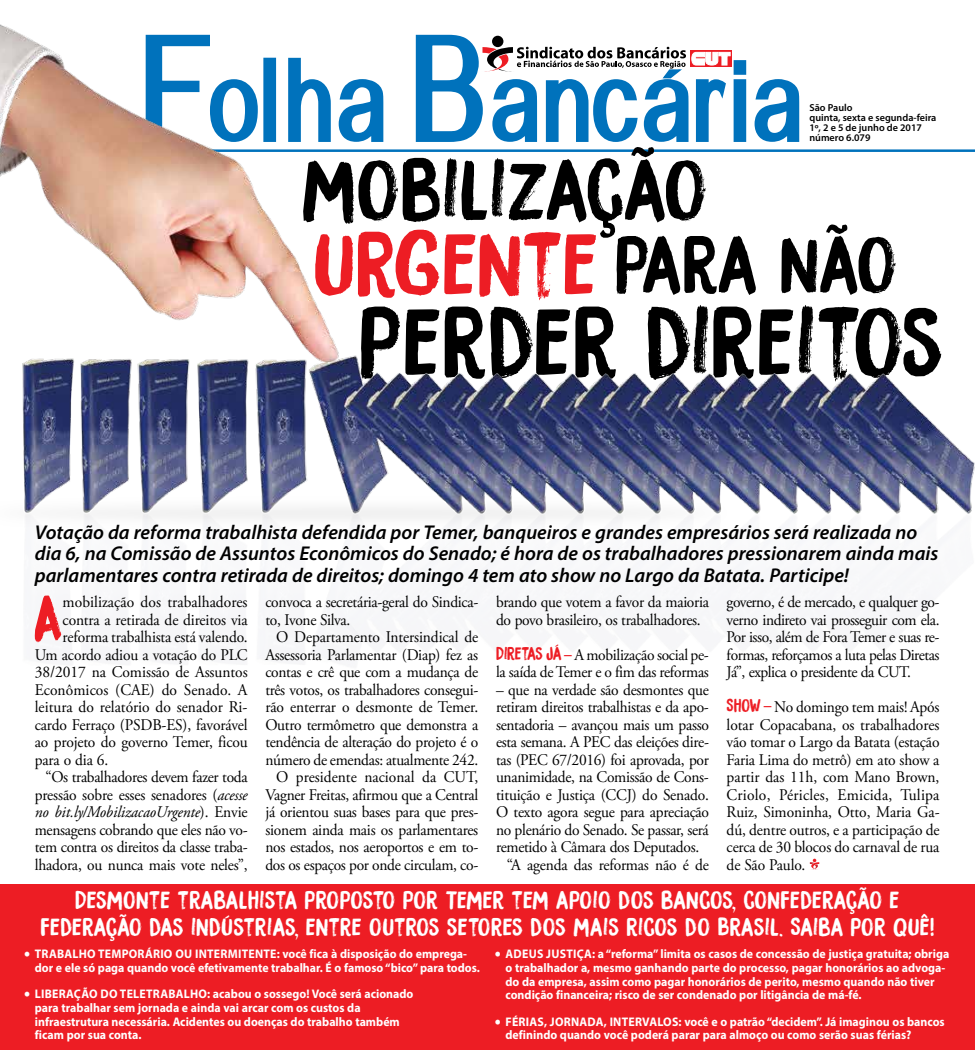
<style>
.page{position:relative;width:975px;height:1063px;background:#fff}
.page>*{position:absolute;margin:0;border:0;box-sizing:border-box;transform-origin:0 0}
.t1{font:115px "Alido";letter-spacing:.055em;color:#0072bc;scale:.81 1}
.t2{font:88.75px "DK Bocadillo";color:#000}
.t3{font:81.25px "DK Bocadillo";letter-spacing:-.01em;color:#ed1d24}
.t4{font:76.25px "DK Bocadillo";color:#000}
.t5{font:58.88px "DK Bocadillo";color:#ed1d24;scale:.95 1}
.t6{font:22.5px/27.5px "DK Bocadillo";letter-spacing:.01em;color:#fff;text-align:center}
.t7{font:italic 600 20px/21.2px "Myriad Pro";color:#000}
.t8{font:16.25px/17.5px "Adobe Garamond Pro";letter-spacing:-.02em;color:#000;scale:.95 1}
.t9{font:16.25px "Adobe Garamond Pro";color:#000;scale:.95 1}
.t10{font:16.25px "Adobe Garamond Pro";letter-spacing:.005em;color:#000;scale:.95 1}
.t11{font:italic 16.25px "Adobe Garamond Pro";letter-spacing:-.01em;color:#000;scale:.95 1}
.t12{font:700 12.5px/13.8px "Myriad Pro";color:#fff;scale:.95 1}
.t13{font:600 10.12px/10.1px "Myriad Pro";color:#000}
.s1{font-size:152.5px}
.s2{font-size:71.25px;color:#000}
.s3{font-style:italic}
.s4{font-style:normal}
.s5{font-family:"DK Bocadillo";color:#ed1d24}
.s6{font-weight:700;color:#ed1d24}
.s7{font-size:18.75px}
</style>
<div class="page">
<div style="left:0;top:884px;width:974px;height:166px;background:#ed1d24"></div>
<img style="left:0;top:24px;width:974px;height:616px">
<svg style="left:809px;top:859px;width:10px;height:11px"></svg>
<h1 class="t1" style="left:141px;top:38px;width:815px"><span class="s1">F</span>olha <span class="s1">B</span>ancaria</h1>
<p class="t13" style="left:809px;top:102px;width:128px">São Paulo<br>quinta, sexta e segunda-feira<br>1º, 2 e 5 de junho de 2017 número 6.079</p>
<h3 class="t4" style="left:300px;top:141px;width:409px">MOBILIZAÇÃO</h3>
<h3 class="t3" style="left:313px;top:213px;width:586px">URGENTE <span class="s2">PARA NÃO</span></h3>
<h2 class="t2" style="left:358px;top:286px;width:587px">PERDER DIREITOS</h2>
<p class="t7" style="left:35px;top:521px;width:905px">Votação da reforma trabalhista defendida por Temer, banqueiros e grandes empresários será realizada no dia 6, na Comissão de Assuntos Econômicos do Senado; é hora de os trabalhadores pressionarem ainda mais parlamentares contra retirada de direitos; domingo 4 tem ato show no Largo da Batata. Participe!</p>
<h3 class="t5" style="left:33px;top:581px;width:33px">A</h3>
<p class="t10" style="left:63px;top:592px;width:196px">mobilização dos trabalhadores</p>
<p class="t8" style="left:63px;top:612px;width:196px">contra a retirada de direitos via</p>
<p class="t8" style="left:63px;top:629px;width:196px">reforma trabalhista está valendo.</p>
<p class="t8" style="left:35px;top:647px;width:225px">Um acordo adiou a votação do PLC</p>
<p class="t9" style="left:35px;top:662px;width:226px">38/2017 na Comissão de Assuntos</p>
<p class="t10" style="left:35px;top:680px;width:225px">Econômicos (CAE) do Senado. A</p>
<p class="t9" style="left:35px;top:697px;width:225px">leitura do relatório do senador Ri-</p>
<p class="t8" style="left:35px;top:717px;width:225px">cardo Ferraço (PSDB-ES), favorável</p>
<p class="t8" style="left:35px;top:734px;width:225px">ao projeto do governo Temer, ficou</p>
<p class="t8" style="left:35px;top:752px;width:79px">para o dia 6.</p>
<p class="t8" style="left:45px;top:769px;width:214px">“Os trabalhadores devem fazer toda</p>
<p class="t8" style="left:35px;top:787px;width:225px">pressão sobre esses senadores (<span class="s3">acesse</span></p>
<p class="t11" style="left:35px;top:802px;width:226px">no bit.ly/MobilizacaoUrgente<span class="s4">). Envie</span></p>
<p class="t8" style="left:35px;top:822px;width:225px">mensagens cobrando que eles não vo-</p>
<p class="t8" style="left:35px;top:839px;width:225px">tem contra os direitos da classe traba-</p>
<p class="t8" style="left:35px;top:857px;width:226px">lhadora, ou nunca mais vote neles”,</p>
<p class="t8" style="left:265px;top:594px;width:225px">convoca a secretária-geral do Sindica&shy;to, Ivone Silva.</p>
<p class="t8" style="left:265px;top:629px;width:225px;text-align:right">O Departamento Intersindical de Assessoria Parlamentar (Diap) fez as contas e crê que com a mudança de três votos, os trabalhadores consegui&shy;rão enterrar o desmonte de Temer.<br>Outro termômetro que demonstra a tendência de alteração do projeto é o número de emendas: atualmente 242.<br>O presidente nacional da CUT, Vagner Freitas, afirmou que a Central já orientou suas bases para que pres&shy;sionem ainda mais os parlamentares nos estados, nos aeroportos e em to&shy;dos os espaços por onde circulam, co-</p>
<p class="t8" style="left:496px;top:594px;width:225px">brando que votem a favor da maioria do povo brasileiro, os trabalhadores.</p>
<p class="t8" style="left:496px;top:647px;width:225px"><span class="s5">DIRETAS JÁ</span> <span class="s6">–</span> A mobilização social pe&shy;la saída de Temer e o fim das reformas</p>
<p class="t8" style="left:496px;top:682px;width:225px">– que na verdade são desmontes que</p>
<p class="t8" style="left:496px;top:699px;width:225px">retiram direitos trabalhistas e da apo-</p>
<p class="t8" style="left:496px;top:717px;width:225px">sentadoria – avançou mais um passo</p>
<p class="t8" style="left:496px;top:734px;width:225px">esta semana. A PEC das eleições dire-</p>
<p class="t8" style="left:496px;top:752px;width:225px">tas (PEC 67/2016) foi aprovada, por</p>
<p class="t8" style="left:496px;top:769px;width:225px">unanimidade, na Comissão de Cons-</p>
<p class="t8" style="left:496px;top:787px;width:225px">tituição e Justiça (CCJ) do Senado.</p>
<p class="t8" style="left:496px;top:804px;width:226px">O texto agora segue para apreciação</p>
<p class="t8" style="left:496px;top:822px;width:225px">no plenário do Senado. Se passar, será</p>
<p class="t8" style="left:496px;top:839px;width:215px">remetido à Câmara dos Deputados.</p>
<p class="t8" style="left:506px;top:857px;width:214px">“A agenda das reformas não é de</p>
<p class="t8" style="left:726px;top:594px;width:225px;text-align:justify">governo, é de mercado, e qualquer go&shy;verno indireto vai prosseguir com ela.<br>Por isso, além de Fora Temer e suas re&shy;formas, reforçamos a luta pelas Diretas Já”, explica o presidente da CUT.</p>
<p class="t8" style="left:726px;top:699px;width:226px;text-align:justify"><span class="s5">SHOW</span> <sup>–</sup> No domingo tem mais! Após lotar Copacabana, os trabalhadores vão tomar o Largo da Batata (estação Faria Lima do metrô) em ato show a partir das 11h, com Mano Brown, Criolo, Péricles, Emicida, Tulipa Ruiz, Simoninha, Otto, Maria Ga&shy;dú, dentre outros, e a participação de cerca de 30 blocos do carnaval de rua de São Paulo.</p>
<h3 class="t6" style="left:41px;top:886px;width:895px">DESMONTE TRABALHISTA PROPOSTO POR TEMER TEM APOIO DOS BANCOS, CONFEDERAÇÃO E<br>FEDERAÇÃO DAS INDÚSTRIAS, ENTRE OUTROS SETORES DOS MAIS RICOS DO BRASIL. SAIBA POR QUÊ!</h3>
<p class="t12" style="left:35px;top:947px;width:470px;text-indent:-11px"><span class="s7">•</span> TRABALHO TEMPORÁRIO OU INTERMITENTE: você fica à disposição do emprega&shy;dor e ele só paga quando você efetivamente trabalhar. É o famoso “bico” para todos.</p>
<p class="t12" style="left:35px;top:987px;width:400px;text-indent:-11px"><span class="s7">•</span> LIBERAÇÃO DO TELETRABALHO: acabou o sossego! Você será acionado para trabalhar sem jornada e ainda vai arcar com os custos da infraestrutura necessária. Acidentes ou doenças do trabalho também ficam por sua conta.</p>
<p class="t12" style="left:505px;top:947px;width:468px;text-indent:-11px"><span class="s7">•</span> ADEUS JUSTIÇA: a “reforma” limita os casos de concessão de justiça gratuita; obriga o trabalhador a, mesmo ganhando parte do processo, pagar honorários ao advoga&shy;do da empresa, assim como pagar honorários de perito, mesmo quando não tiver condição financeira; risco de ser condenado por litigância de má-fé.</p>
<p class="t12" style="left:505px;top:1014px;width:464px;text-indent:-11px"><span class="s7">•</span> FÉRIAS, JORNADA, INTERVALOS: você e o patrão “decidem”. Já imaginou os bancos definindo quando você poderá parar para almoço ou como serão suas férias?</p>
</div>
